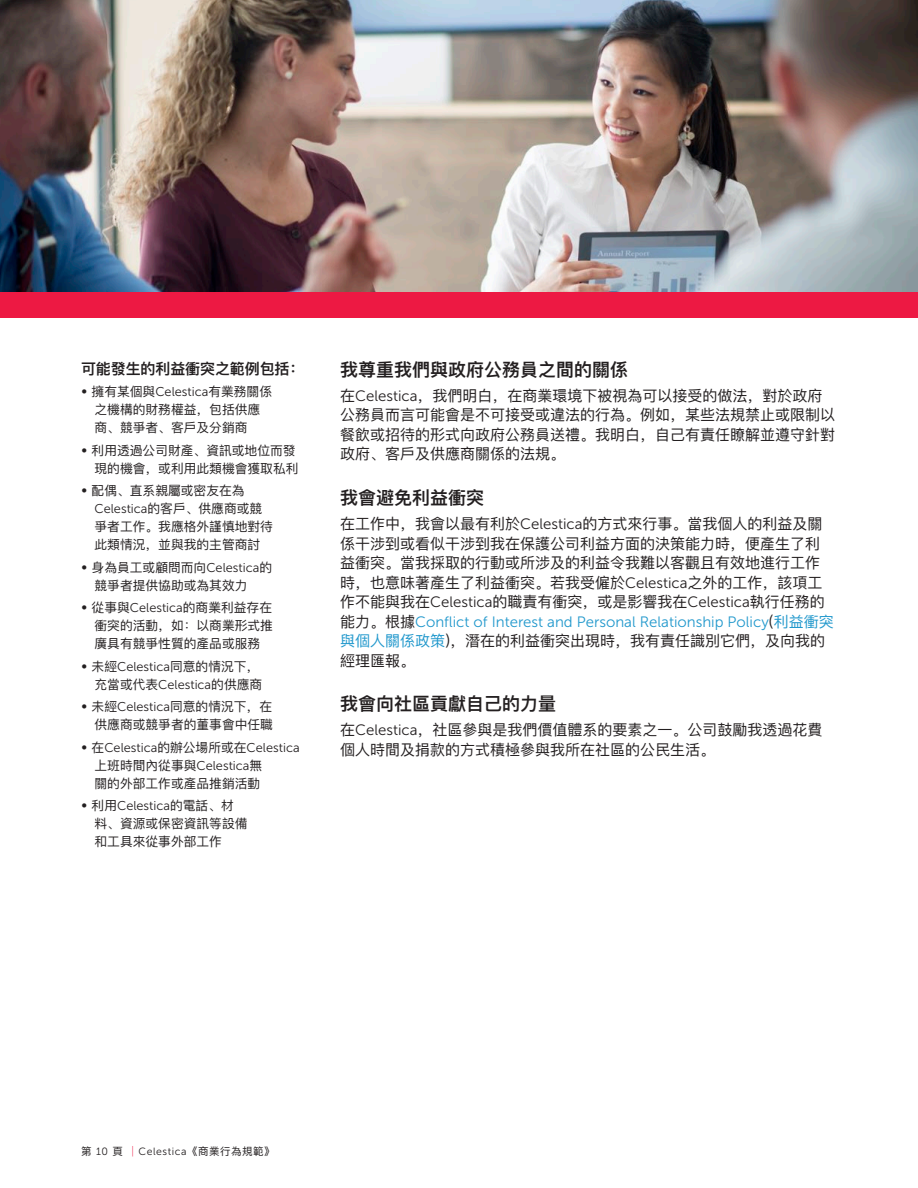
<style>
.page{position:relative;width:918px;height:1188px;background:#fff}
.page>*{position:absolute;margin:0;border:0;box-sizing:border-box;transform-origin:0 0}
.body_heads{font:600 18px "Ping Fang SC";color:#231f20}
.body{font:15px/19.5px "Ping Fang SC";color:#231f20}
.sidebar_head{font:600 15px "Ping Fang SC";letter-spacing:-.005em;color:#231f20}
.sidebar_bullets{font:12.75px/18px "Ping Fang SC";color:#231f20}
.t1{font:10.5px "Museo Sans 300";letter-spacing:.05em;color:#231f20}
.s1{font-family:"Museo Sans 300"}
.s2{font-family:"Museo Sans 300";color:#2198cc}
.s3{color:#2198cc}
.s4{font-family:"Ping Fang SC"}
.s5{font-family:"Ping Fang SC";color:#ed1943}
</style>
<div class="page">
<div style="left:0;top:292px;width:918px;height:26px;background:#ed1943"></div>
<img style="left:0;top:0;width:918px;height:292px">
<p class="sidebar_head" style="left:81px;top:359px;width:225px">可能發生的利益衝突之範例包括：</p>
<p class="sidebar_bullets" style="left:94px;top:383px;width:179px;text-indent:-14px">• 擁有某個與<span class="s1">Celestica</span>有業務關係之機構的財務權益，包括供應商、競爭者、客戶及分銷商</p>
<p class="sidebar_bullets" style="left:81px;top:441px;width:219px;text-align:right">• 利用透過公司財產、資訊或地位而發現的機會，或利用此類機會獲取私利</p>
<p class="sidebar_bullets" style="left:94px;top:482px;width:180px;text-indent:-14px">• 配偶、直系親屬或密友在為<br><span class="s1">Celestica</span>的客戶、供應商或競爭者工作。我應格外謹慎地對待此類情況，並與我的主管商討</p>
<p class="sidebar_bullets" style="left:94px;top:558px;width:179px;text-indent:-14px">• 身為員工或顧問而向<span class="s1">Celestica</span>的競爭者提供協助或為其效力</p>
<p class="sidebar_bullets" style="left:94px;top:599px;width:180px;text-align:justify;text-indent:-14px">• 從事與<span class="s1">Celestica</span>的商業利益存在衝突的活動，如：以商業形式推廣具有競爭性質的產品或服務</p>
<p class="sidebar_bullets" style="left:81px;top:657px;width:183px;text-align:right">• 未經<span class="s1">Celestica</span>同意的情況下，充當或代表<span class="s1">Celestica</span>的供應商</p>
<p class="sidebar_bullets" style="left:81px;top:698px;width:193px;text-align:right">• 未經<span class="s1">Celestica</span>同意的情況下，在供應商或競爭者的董事會中任職</p>
<p class="sidebar_bullets" style="left:94px;top:738px;width:207px;text-indent:-14px">• 在<span class="s1">Celestica</span>的辦公場所或在<span class="s1">Celestica</span>上班時間內從事與<span class="s1">Celestica</span>無<br>關的外部工作或產品推銷活動</p>
<p class="sidebar_bullets" style="left:94px;top:797px;width:154px;text-indent:-14px">• 利用<span class="s1">Celestica</span>的電話、材料、資源或保密資訊等設備和工具來從事外部工作</p>
<p class="body_heads" style="left:340px;top:358px;width:289px">我尊重我們與政府公務員之間的關係</p>
<p class="body" style="left:340px;top:386px;width:496px">在<span class="s1">Celestica</span>，我們明白，在商業環境下被視為可以接受的做法，對於政府公務員而言可能會是不可接受或違法的行為。例如，某些法規禁止或限制以餐飲或招待的形式向政府公務員送禮。我明白，自己有責任瞭解並遵守針對政府、客戶及供應商關係的法規。</p>
<p class="body_heads" style="left:340px;top:487px;width:145px">我會避免利益衝突</p>
<p class="body" style="left:340px;top:514px;width:495px">在工作中，我會以最有利於<span class="s1">Celestica</span>的方式來行事。當我個人的利益及關係干涉到或看似干涉到我在保護公司利益方面的決策能力時，便產生了利益衝突。當我採取的行動或所涉及的利益令我難以客觀且有效地進行工作時，也意味著產生了利益衝突。若我受僱於<span class="s1">Celestica</span>之外的工作，該項工作不能與我在<span class="s1">Celestica</span>的職責有衝突，或是影響我在<span class="s1">Celestica</span>執行任務的能力。根據<span class="s2">Conflict of Interest and Personal Relationship Policy</span>(<span class="s3">利益衝突與個人關係政策</span>)，潛在的利益衝突出現時，我有責任識別它們，及向我的經理匯報。</p>
<p class="body_heads" style="left:340px;top:693px;width:217px">我會向社區貢獻自己的力量</p>
<p class="body" style="left:340px;top:720px;width:484px">在<span class="s1">Celestica</span>，社區參與是我們價值體系的要素之一。公司鼓勵我透過花費個人時間及捐款的方式積極參與我所在社區的公民生活。</p>
<p class="t1" style="left:81px;top:1146px;width:195px"><span class="s4">第</span> 10 <span class="s4">頁</span> <span class="s5">│</span>Celestica<span class="s4">《商業行為規範》</span></p>
</div>
